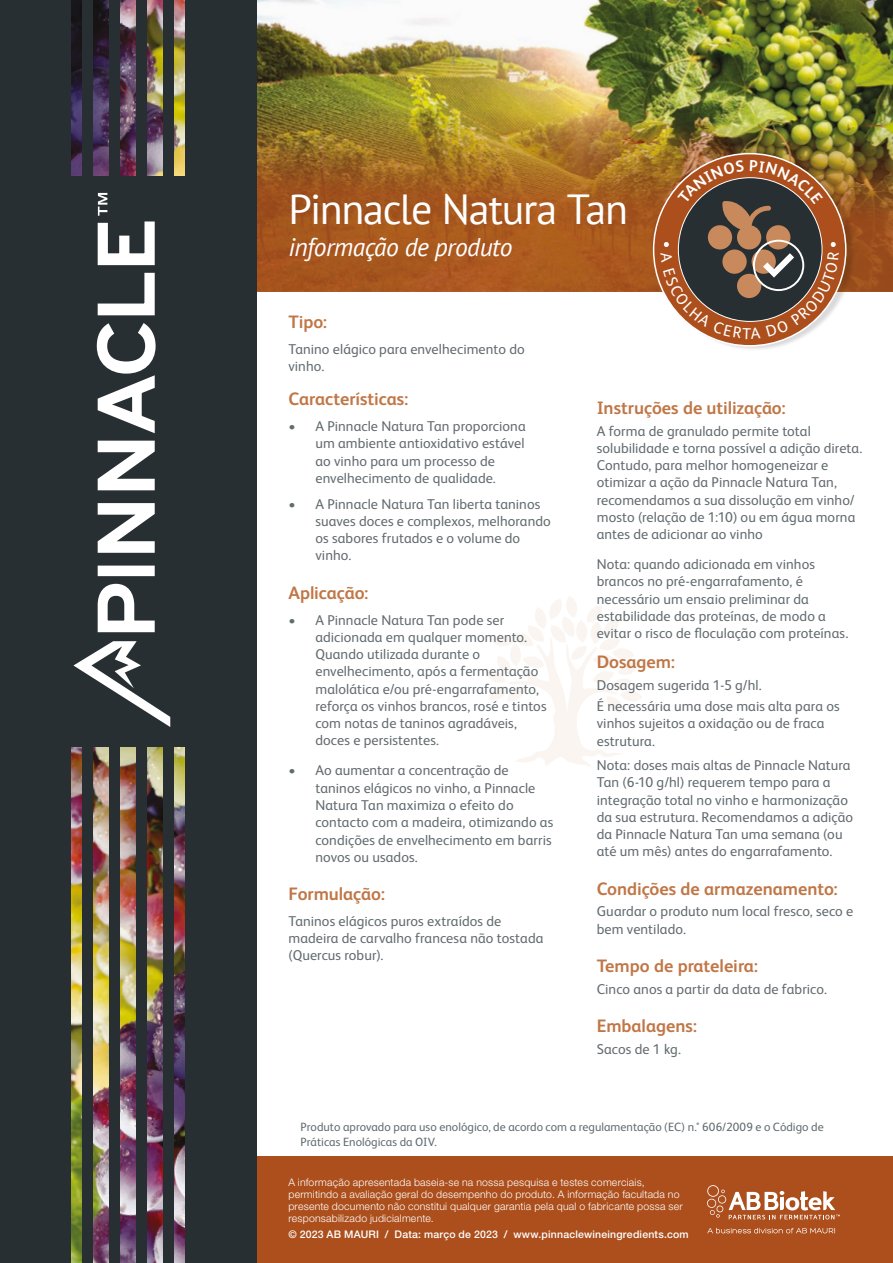
<style>
.page{position:relative;width:893px;height:1263px;background:#fff}
.page>*{position:absolute;margin:0;border:0;box-sizing:border-box;transform-origin:0 0}
.t1{font:42px "PT Sans";letter-spacing:-.03em;color:#fff}
.t2{font:italic 25.5px "PT Sans";letter-spacing:-.02em;color:#fff}
.t3{font:700 18px "FS Albert";color:#c07747}
.t4{font:14.25px/17.2px "FS Albert";letter-spacing:.005em;color:#626b6f}
.t5{font:12px/15px "FS Albert";letter-spacing:.005em;color:#626b6f}
.t6{font:300 10.5px/12px "Helvetica Neue LT Std";letter-spacing:.02em;color:#fff}
.t7{font:500 10.5px "Helvetica Neue LT Std";letter-spacing:.02em;color:#fff}
.s1{font-size:15px}
</style>
<div class="page">
<svg style="left:486px;top:596px;width:156px;height:170px"></svg>
<img style="left:256px;top:0;width:637px;height:292px">
<div style="left:0;top:1157px;width:893px;height:106px;background:#ac4f1c"></div>
<div style="left:655px;top:151px;width:201px;height:200px;background:#000;opacity:.15"></div>
<svg style="left:654px;top:154px;width:192px;height:192px"></svg>
<div style="left:0;top:0;width:256px;height:1263px;background:#282f32"></div>
<img style="left:72px;top:0;width:113px;height:176px">
<div style="left:82px;top:0;width:11px;height:184px;background:#282f32"></div>
<div style="left:109px;top:0;width:11px;height:184px;background:#282f32"></div>
<div style="left:136px;top:0;width:11px;height:184px;background:#282f32"></div>
<div style="left:163px;top:0;width:11px;height:184px;background:#282f32"></div>
<svg style="left:707px;top:1227px;width:128px;height:6px"></svg>
<svg style="left:707px;top:1185px;width:133px;height:34px"></svg>
<img style="left:72px;top:747px;width:113px;height:516px">
<div style="left:163px;top:736px;width:11px;height:527px;background:#282f32"></div>
<div style="left:136px;top:736px;width:11px;height:527px;background:#282f32"></div>
<div style="left:109px;top:736px;width:11px;height:527px;background:#282f32"></div>
<div style="left:82px;top:736px;width:11px;height:527px;background:#282f32"></div>
<svg style="left:73px;top:641px;width:97px;height:86px"></svg>
<svg style="left:97px;top:583px;width:58px;height:50px"></svg>
<div style="left:98px;top:566px;width:57px;height:10px;background:#fff"></div>
<svg style="left:97px;top:503px;width:58px;height:50px"></svg>
<svg style="left:96px;top:193px;width:60px;height:298px"></svg>
<svg style="left:660px;top:160px;width:179px;height:179px;background:#845d44"></svg>
<h1 class="t1" style="left:288px;top:182px;width:341px">Pinnacle Natura Tan</h1>
<h2 class="t2" style="left:288px;top:231px;width:225px">informação de produto</h2>
<p class="t3" style="left:288px;top:310px;width:40px">Tipo:</p>
<p class="t4" style="left:288px;top:340px;width:238px">Tanino elágico para envelhecimento do vinho.</p>
<p class="t3" style="left:288px;top:387px;width:122px">Características:</p>
<p class="t4" style="left:315px;top:417px;width:212px;text-indent:-27px">• A Pinnacle Natura Tan proporciona um ambiente antioxidativo estável ao vinho para um processo de envelhecimento de qualidade.</p>
<p class="t4" style="left:315px;top:494px;width:237px;text-indent:-27px">• A Pinnacle Natura Tan liberta taninos suaves doces e complexos, melhorando os sabores frutados e o volume do vinho.</p>
<p class="t3" style="left:288px;top:580px;width:82px">Aplicação:</p>
<p class="t4" style="left:315px;top:610px;width:233px;text-indent:-27px">• A Pinnacle Natura Tan pode ser adicionada em qualquer momento.<br>Quando utilizada durante o envelhecimento, após a fermentação malolática e/ou pré-engarrafamento, reforça os vinhos brancos, rosé e tintos com notas de taninos agradáveis, doces e persistentes.</p>
<p class="t4" style="left:315px;top:761px;width:240px;text-indent:-27px">• Ao aumentar a concentração de taninos elágicos no vinho, a Pinnacle<br>Natura Tan maximiza o efeito do contacto com a madeira, otimizando as condições de envelhecimento em barris novos ou usados.</p>
<p class="t3" style="left:288px;top:882px;width:98px">Formulação:</p>
<p class="t4" style="left:288px;top:912px;width:257px">Taninos elágicos puros extraídos de madeira de carvalho francesa não tostada (Quercus robur).</p>
<p class="t3" style="left:597px;top:396px;width:190px">Instruções de utilização:</p>
<p class="t4" style="left:597px;top:421px;width:267px">A forma de granulado permite total solubilidade e torna possível a adição direta.<br>Contudo, para melhor homogeneizar e otimizar a ação da Pinnacle Natura Tan, recomendamos a sua dissolução em vinho/ mosto (relação de 1:10) ou em água morna antes de adicionar ao vinho</p>
<p class="t4" style="left:597px;top:555px;width:253px">Nota: quando adicionada em vinhos brancos no pré-engarrafamento, é necessário um ensaio preliminar da estabilidade das proteínas, de modo a evitar o risco de floculação com proteínas<span class="s1">.</span></p>
<p class="t3" style="left:597px;top:650px;width:80px">Dosagem:</p>
<p class="t4" style="left:597px;top:673px;width:244px;line-height:21.5px">Dosagem sugerida 1-5 g/hl.<br>É necessária uma dose mais alta para os</p>
<p class="t4" style="left:597px;top:714px;width:229px">vinhos sujeitos a oxidação ou de fraca estrutura.</p>
<p class="t4" style="left:597px;top:756px;width:258px">Nota: doses mais altas de Pinnacle Natura Tan (6-10 g/hl) requerem tempo para a integração total no vinho e harmonização da sua estrutura. Recomendamos a adição da Pinnacle Natura Tan uma semana (ou até um mês) antes do engarrafamento.</p>
<p class="t3" style="left:597px;top:876px;width:243px">Condições de armazenamento:</p>
<p class="t4" style="left:597px;top:902px;width:258px">Guardar o produto num local fresco, seco e bem ventilado.</p>
<p class="t3" style="left:597px;top:954px;width:163px">Tempo de prateleira:</p>
<p class="t4" style="left:597px;top:979px;width:232px">Cinco anos a partir da data de fabrico.</p>
<p class="t3" style="left:597px;top:1014px;width:102px">Embalagens:</p>
<p class="t4" style="left:597px;top:1039px;width:86px">Sacos de 1 kg.</p>
<p class="t5" style="left:301px;top:1118px;width:525px">Produto aprovado para uso enológico, de acordo com a regulamentação (EC) n.° 606/2009 e o Código de<br>Práticas Enológicas da OIV.</p>
<p class="t6" style="left:288px;top:1175px;width:396px">A informação apresentada baseia-se na nossa pesquisa e testes comerciais, permitindo a avaliação geral do desempenho do produto. A informação facultada no presente documento não constitui qualquer garantia pela qual o fabricante possa ser responsabilizado judicialmente.</p>
<p class="t7" style="left:288px;top:1228px;width:402px">© 2023 AB MAURI / Data: março de 2023 / www.pinnaclewineingredients.com</p>
</div>
